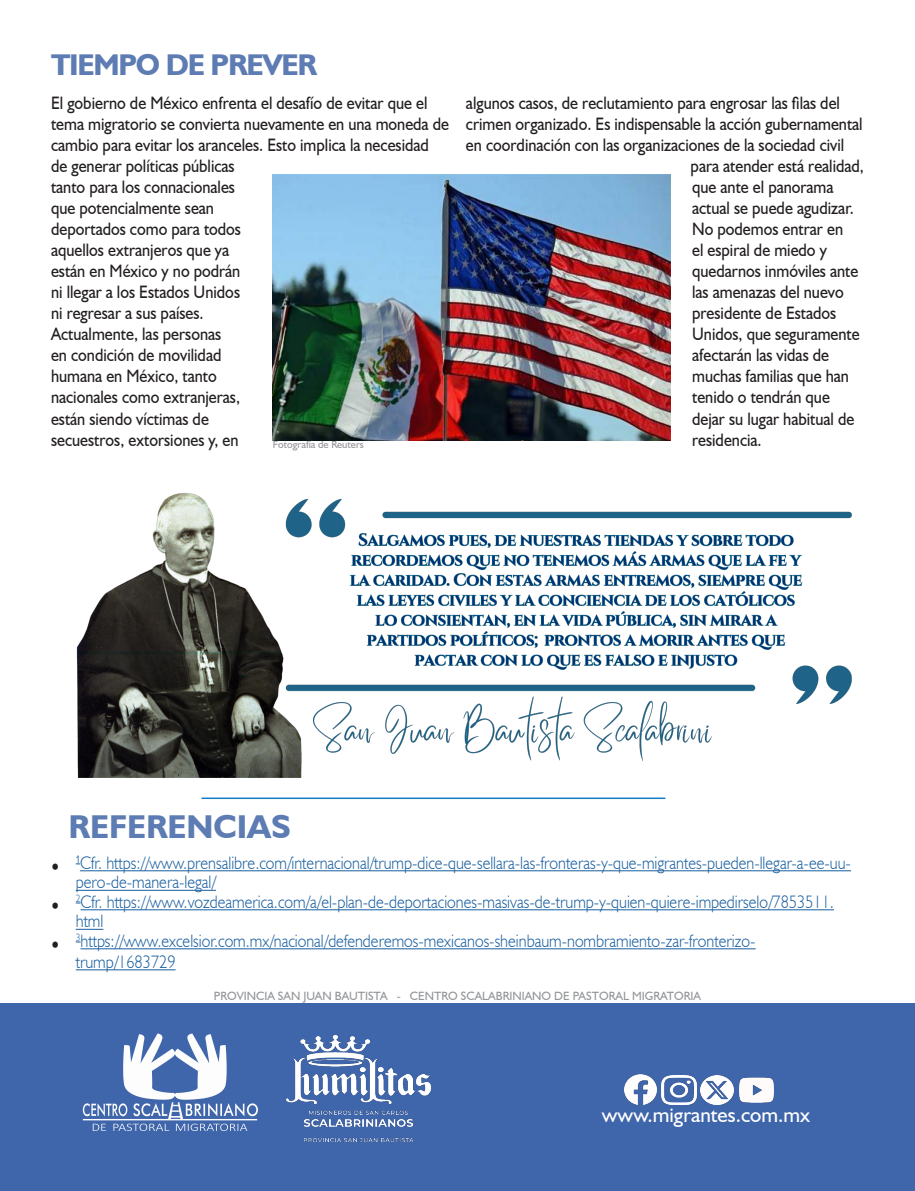
<style>
.page{position:relative;width:915px;height:1191px;background:#fff}
.page>*{position:absolute;margin:0;border:0;box-sizing:border-box;transform-origin:0 0}
.t1{font:700 33px "Humanist 521 BT";color:#5d7cb3}
.t2{font:700 30px "Humanist 521 BT";letter-spacing:-.04em;color:#5d7cb3}
.t3{font:21px "Humanist 521 BT";color:#fff}
.Body_Text{font:18px/21px "Humanist 521 BT";color:#231f20;scale:.9 1}
.t4{font:300 18px/19.5px "Humanist 521 BT";color:#175d9e;scale:.9 1}
.Body_Text-2{font:12px "Humanist 521 BT";color:#939598}
.Body_Text-3{font:10.5px "Humanist 521 BT";color:#939598}
</style>
<div class="page">
<div style="left:0;top:1003px;width:914px;height:188px;background:#3f65ab"></div>
<div style="left:34px;top:1027px;width:226px;height:140px;background:#fff;opacity:.75"></div>
<img style="left:259px;top:1027px;width:173px;height:140px">
<hr style="left:80px;top:870px;width:770px;height:1px;background:#175d9e">
<hr style="left:76px;top:890px;width:140px;height:1px;background:#175d9e">
<hr style="left:80px;top:909px;width:753px;height:1px;background:#175d9e">
<svg style="left:76px;top:929px;width:27px;height:1px"></svg>
<hr style="left:80px;top:948px;width:675px;height:1px;background:#175d9e">
<hr style="left:76px;top:969px;width:99px;height:1px;background:#175d9e">
<hr style="left:201px;top:797px;width:464px;height:2px;background:#177bc1">
<img style="left:624px;top:1074px;width:32px;height:30px">
<img style="left:661px;top:1075px;width:35px;height:29px">
<img style="left:700px;top:1075px;width:33px;height:29px">
<img style="left:739px;top:1077px;width:33px;height:26px">
<img style="left:76px;top:493px;width:774px;height:284px">
<img style="left:273px;top:174px;width:397px;height:266px">
<h4 class="t2" style="left:51px;top:46px;width:267px">TIEMPO DE PREVER</h4>
<p class="Body_Text" style="left:51px;top:92px;width:443px">El gobierno de México enfrenta el desafío de evitar que el tema migratorio se convierta nuevamente en una moneda de cambio para evitar los aranceles. Esto implica la necesidad de generar políticas públicas<br>tanto para los connacionales<br>que potencialmente sean<br>deportados como para todos<br>aquellos extranjeros que ya<br>están en México y no podrán<br>ni llegar a los Estados Unidos<br>ni regresar a sus países.<br>Actualmente, las personas<br>en condición de movilidad<br>humana en México, tanto<br>nacionales como extranjeras,<br>están siendo víctimas de<br>secuestros, extorsiones y, en</p>
<p class="Body_Text" style="left:466px;top:92px;width:417px">algunos casos, de reclutamiento para engrosar las filas del</p>
<p class="Body_Text" style="left:466px;top:113px;width:442px">crimen organizado. Es indispensable la acción gubernamental</p>
<p class="Body_Text" style="left:466px;top:134px;width:421px">en coordinación con las organizaciones de la sociedad civil</p>
<p class="Body_Text" style="left:690px;top:155px;width:194px">para atender está realidad,</p>
<p class="Body_Text" style="left:692px;top:176px;width:158px">que ante el panorama</p>
<p class="Body_Text" style="left:692px;top:197px;width:181px">actual se puede agudizar.</p>
<p class="Body_Text" style="left:692px;top:218px;width:169px">No podemos entrar en</p>
<p class="Body_Text" style="left:692px;top:239px;width:151px">el espiral de miedo y</p>
<p class="Body_Text" style="left:692px;top:260px;width:186px">quedarnos inmóviles ante</p>
<p class="Body_Text" style="left:692px;top:281px;width:170px">las amenazas del nuevo</p>
<p class="Body_Text" style="left:692px;top:302px;width:162px">presidente de Estados</p>
<p class="Body_Text" style="left:692px;top:323px;width:188px">Unidos, que seguramente</p>
<p class="Body_Text" style="left:692px;top:344px;width:154px">afectarán las vidas de</p>
<p class="Body_Text" style="left:692px;top:365px;width:176px">muchas familias que han</p>
<p class="Body_Text" style="left:692px;top:386px;width:154px">tenido o tendrán que</p>
<p class="Body_Text" style="left:692px;top:407px;width:182px">dejar su lugar habitual de</p>
<p class="Body_Text" style="left:692px;top:428px;width:79px">residencia.</p>
<p class="Body_Text-3" style="left:273px;top:438px;width:92px">Fotografía de Reuters</p>
<h4 class="t1" style="left:68px;top:806px;width:224px">REFERENCIAS</h4>
<p class="t4" style="left:76px;top:852px;width:862px"><sup>1</sup>Cfr. https://www.prensalibre.com/internacional/trump-dice-que-sellara-las-fronteras-y-que-migrantes-pueden-llegar-a-ee-uu&shy;pero-de-manera-legal/</p>
<p class="t4" style="left:76px;top:891px;width:843px"><sup>2</sup>Cfr. https://www.vozdeamerica.com/a/el-plan-de-deportaciones-masivas-de-trump-y-quien-quiere-impedirselo/7853511. html</p>
<p class="t4" style="left:76px;top:929px;width:756px;line-height:21px"><sup>3</sup>https://www.excelsior.com.mx/nacional/defenderemos-mexicanos-sheinbaum-nombramiento-zar-fronterizo&shy;trump/1683729</p>
<p class="Body_Text-2" style="left:214px;top:988px;width:488px">PROVINCIA SAN JUAN BAUTISTA - CENTRO SCALABRINIANO DE PASTORAL MIGRATORIA</p>
<h5 class="t3" style="left:601px;top:1101px;width:210px">www.migrantes.com.mx</h5>
</div>
